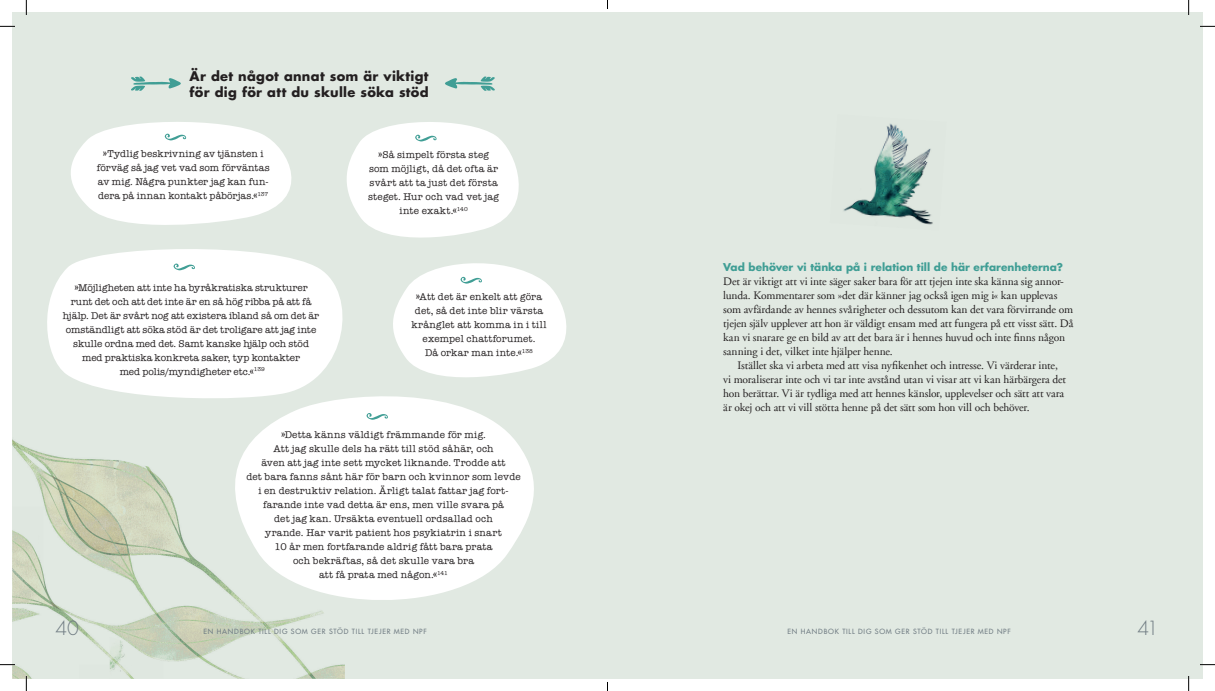
<style>
.page{position:relative;width:1215px;height:691px;background:#fff}
.page>*{position:absolute;margin:0;border:0;box-sizing:border-box;transform-origin:0 0}
.t1{font:300 19px "Futura Std";color:#707c83}
.npf_bröd_1{font:700 13px "Futura Std";letter-spacing:.02em;color:#231f20}
.npf_bröd_1-2{font:11.5px/14px "Adobe Garamond";letter-spacing:-.005em;color:#231f20}
.npf_bröd_1-3{font:700 10.5px "Futura Std";letter-spacing:.005em;color:#409e95}
.npf_bröd_1-4{font:10px/14px "American Typewriter";letter-spacing:.015em;color:#231f20;text-align:center}
.npf_bröd_1-5{font:10px "American Typewriter";letter-spacing:.035em;color:#231f20}
.t2{font:500 7px "Futura Std";letter-spacing:.105em;color:#707c83}
.npf_bröd_1-6{font:5.8px "American Typewriter";letter-spacing:-.02em;color:#231f20}
.s1{font-size:13px}
</style>
<div class="page">
<div style="left:12px;top:12px;width:1191px;height:666px;background:#e1e9e2"></div>
<svg style="left:131px;top:76px;width:50px;height:15px"></svg>
<svg style="left:445px;top:76px;width:50px;height:15px"></svg>
<svg style="left:47px;top:249px;width:294px;height:149px;background:#fbfcfb"></svg>
<svg style="left:215px;top:382px;width:319px;height:218px;fill:#fff"></svg>
<svg style="left:174px;top:263px;width:21px;height:7px"></svg>
<svg style="left:366px;top:413px;width:22px;height:6px"></svg>
<svg style="left:341px;top:122px;width:226px;height:267px"></svg>
<svg style="left:71px;top:122px;width:221px;height:103px"></svg>
<img style="left:12px;top:435px;width:333px;height:243px">
<img style="left:843px;top:123px;width:90px;height:102px">
<svg style="left:0;top:26px;width:15px;height:1px"></svg>
<svg style="left:1200px;top:26px;width:15px;height:1px"></svg>
<svg style="left:0;top:664px;width:15px;height:1px"></svg>
<svg style="left:1200px;top:664px;width:15px;height:1px"></svg>
<svg style="left:26px;top:0;width:1px;height:15px"></svg>
<svg style="left:26px;top:675px;width:1px;height:15px"></svg>
<svg style="left:1188px;top:0;width:1px;height:15px"></svg>
<svg style="left:1188px;top:676px;width:1px;height:14px"></svg>
<p class="npf_bröd_1" style="left:190px;top:67px;width:240px">Är det något annat som är viktigt</p>
<p class="npf_bröd_1" style="left:190px;top:83px;width:241px">för dig för att du skulle söka stöd</p>
<p class="npf_bröd_1-4" style="left:97px;top:146px;width:174px;text-align:left;text-indent:6px"><span class="s1">»</span>Tydlig beskrivning av tjänsten i förväg så jag vet vad som förväntas av mig. Några punkter jag kan fun&shy;dera på innan kontakt påbörjas.<span class="s1">«</span></p>
<p class="npf_bröd_1-6" style="left:257px;top:189px;width:12px">137</p>
<p class="npf_bröd_1-4" style="left:63px;top:280px;width:258px"><span class="s1">»</span>Möjligheten att inte ha byråkratiska strukturer runt det och att det inte är en så hög ribba på att få hjälp. Det är svårt nog att existera ibland så om det är omständligt att söka stöd är det troligare att jag inte skulle ordna med det. Samt kanske hjälp och stöd</p>
<p class="npf_bröd_1-4" style="left:82px;top:350px;width:219px">med praktiska konkreta saker, typ kontakter</p>
<p class="npf_bröd_1-4" style="left:120px;top:364px;width:136px">med polis/myndigheter etc.<span class="s1">«</span></p>
<p class="npf_bröd_1-6" style="left:254px;top:365px;width:12px">139</p>
<p class="npf_bröd_1-4" style="left:378px;top:147px;width:112px"><span class="s1">»</span>Så simpelt första steg</p>
<p class="npf_bröd_1-4" style="left:369px;top:161px;width:131px">som möjligt, då det ofta är</p>
<p class="npf_bröd_1-4" style="left:370px;top:175px;width:130px">svårt att ta just det första</p>
<p class="npf_bröd_1-4" style="left:368px;top:189px;width:132px">steget. Hur och vad vet jag</p>
<p class="npf_bröd_1-4" style="left:399px;top:203px;width:59px">inte exakt.<span class="s1">«</span></p>
<p class="npf_bröd_1-6" style="left:457px;top:204px;width:12px">140</p>
<p class="npf_bröd_1-4" style="left:412px;top:289px;width:136px"><span class="s1">»</span>Att det är enkelt att göra det, så det inte blir värsta krånglet att komma in i till exempel chattforumet.</p>
<p class="npf_bröd_1-4" style="left:425px;top:345px;width:99px">Då orkar man inte.<span class="s1">«</span></p>
<p class="npf_bröd_1-6" style="left:522px;top:346px;width:13px">138</p>
<p class="npf_bröd_1-5" style="left:281px;top:427px;width:207px"><span class="s1">»</span>Detta känns väldigt främmande för mig.</p>
<p class="npf_bröd_1-4" style="left:273px;top:441px;width:222px">Att jag skulle dels ha rätt till stöd såhär, och</p>
<p class="npf_bröd_1-4" style="left:261px;top:455px;width:246px">även att jag inte sett mycket liknande. Trodde att</p>
<p class="npf_bröd_1-4" style="left:246px;top:469px;width:276px">det bara fanns sånt här för barn och kvinnor som levde i en destruktiv relation. Ärligt talat fattar jag fort&shy;farande inte vad detta är ens, men ville svara på<br>det jag kan. Ursäkta eventuell ordsallad och</p>
<p class="npf_bröd_1-4" style="left:265px;top:525px;width:238px">yrande. Har varit patient hos psykiatrin i snart</p>
<p class="npf_bröd_1-4" style="left:275px;top:539px;width:219px">10 år men fortfarande aldrig fått bara prata</p>
<p class="npf_bröd_1-4" style="left:293px;top:553px;width:183px">och bekräftas, så det skulle vara bra</p>
<p class="npf_bröd_1-4" style="left:319px;top:567px;width:120px">att få prata med någon.<span class="s1">«</span></p>
<p class="npf_bröd_1-6" style="left:437px;top:568px;width:12px">141</p>
<p class="npf_bröd_1-3" style="left:723px;top:260px;width:341px">Vad behöver vi tänka på i relation till de här erfarenheterna?</p>
<p class="npf_bröd_1-2" style="left:723px;top:274px;width:352px">Det är viktigt att vi inte säger saker bara för att tjejen inte ska känna sig annor&shy;lunda. Kommentarer som »det där känner jag också igen mig i« kan upplevas som avfärdande av hennes svårigheter och dessutom kan det vara förvirrande om tjejen själv upplever att hon är väldigt ensam med att fungera på ett visst sätt. Då kan vi snarare ge en bild av att det bara är i hennes huvud och inte finns någon sanning i det, vilket inte hjälper henne.</p>
<p class="npf_bröd_1-2" style="left:723px;top:358px;width:344px;text-indent:14px">Istället ska vi arbeta med att visa nyfikenhet och intresse. Vi värderar inte, vi moraliserar inte och vi tar inte avstånd utan vi visar att vi kan härbärgera det hon berättar. Vi är tydliga med att hennes känslor, upplevelser och sätt att vara är okej och att vi vill stötta henne på det sätt som hon vill och behöver.</p>
<p class="t1" style="left:56px;top:616px;width:25px">40</p>
<p class="t2" style="left:203px;top:626px;width:225px">EN HANDBOK TILL DIG SOM GER STÖD TILL TJEJER MED NPF</p>
<p class="t2" style="left:787px;top:626px;width:225px">EN HANDBOK TILL DIG SOM GER STÖD TILL TJEJER MED NPF</p>
<p class="t1" style="left:1137px;top:616px;width:23px">41</p>
</div>
